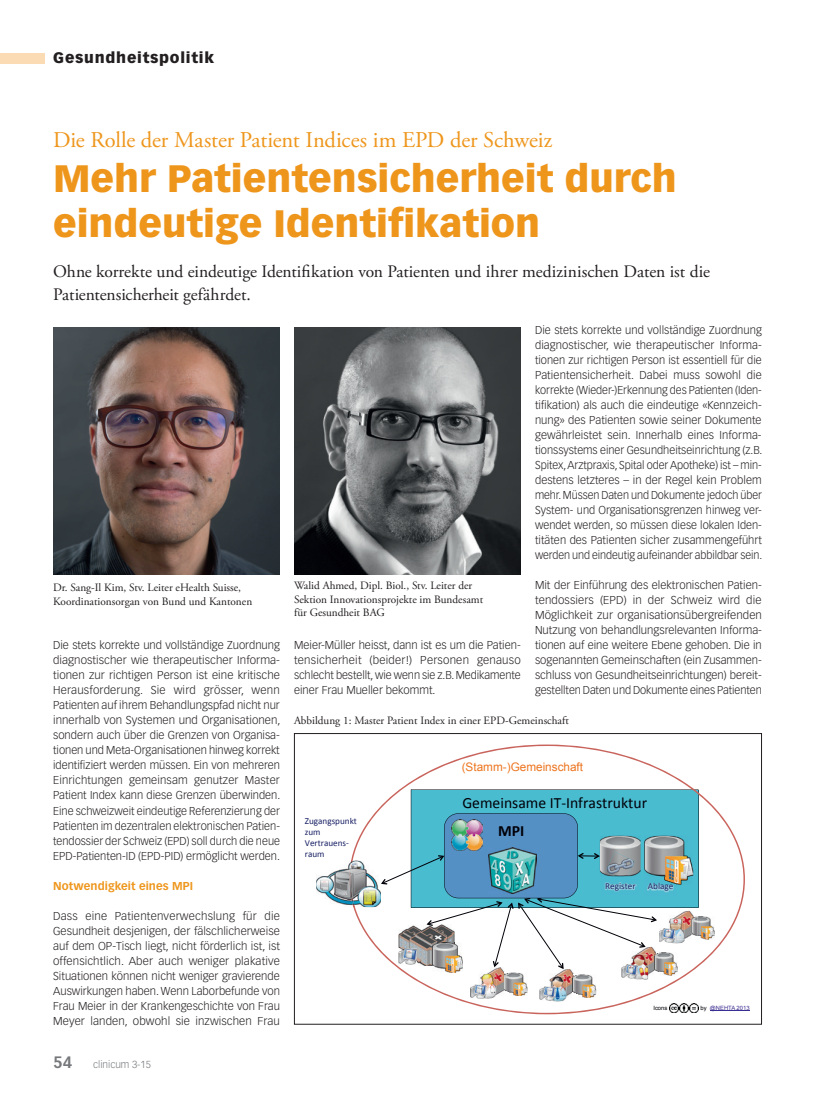
<style>
.page{position:relative;width:815px;height:1099px;background:#fff}
.page>*{position:absolute;margin:0;border:0;box-sizing:border-box;transform-origin:0 0}
.t1{font:900 37.5px/45px "Vectora LT Std";color:#ee961c}
.t2{font:22.5px "Adobe Garamond Pro";letter-spacing:-.01em;color:#ee961c}
.t3{font:17.5px/22.5px "Adobe Garamond Pro";letter-spacing:-.005em;color:#231f20}
.t4{font:15.62px "Calibri";color:#000008}
.t5{font:700 15.62px "Calibri";color:#000008}
.t6{font:900 15px "Vectora LT Std";letter-spacing:.05em;color:#231f20}
.t7{font:11.75px "Arial";color:#ed7520}
.t8{font:300 11.25px/15px "Vectora LT Std";letter-spacing:-.005em;color:#231f20;text-align:justify}
.t9{font:11.25px/13.5px "Adobe Garamond Pro";color:#231f20}
.t10{font:700 11.25px "Vectora LT Std";letter-spacing:.005em;color:#ee961c}
.t11{font:300 10px "Vectora LT Std";color:#76787b}
.t12{font:9.12px/10.9px "Calibri";color:#171f64}
.t13{font:5.88px "Arial";color:#402f92}
.t14{font:5.88px "Arial";color:#000008}
.s1{color:#000008}
.s2{font-weight:700;font-size:16.25px}
</style>
<div class="page">
<div style="left:0;top:53px;width:45px;height:10px;background:#fbdbb3"></div>
<img style="left:294px;top:328px;width:227px;height:246px">
<img style="left:53px;top:328px;width:227px;height:246px">
<svg style="left:351px;top:744px;width:394px;height:270px"></svg>
<img style="left:316px;top:860px;width:65px;height:47px">
<img style="left:349px;top:860px;width:6px;height:47px">
<img style="left:351px;top:812px;width:9px;height:18px">
<img style="left:351px;top:833px;width:1px;height:18px">
<svg style="left:316px;top:860px;width:12px;height:3px"></svg>
<svg style="left:669px;top:1003px;width:30px;height:9px"></svg>
<hr style="left:710px;top:1010px;width:39px;height:1px;background:#372f92">
<img style="left:496px;top:975px;width:8px;height:20px">
<img style="left:478px;top:975px;width:18px;height:23px">
<img style="left:480px;top:975px;width:16px;height:20px">
<img style="left:470px;top:984px;width:8px;height:14px">
<img style="left:478px;top:995px;width:8px;height:3px">
<svg style="left:476px;top:984px;width:10px;height:11px"></svg>
<img style="left:508px;top:975px;width:19px;height:20px">
<img style="left:504px;top:975px;width:4px;height:20px">
<img style="left:550px;top:975px;width:23px;height:22px">
<img style="left:549px;top:976px;width:18px;height:25px">
<img style="left:550px;top:976px;width:17px;height:21px">
<img style="left:540px;top:986px;width:16px;height:14px">
<svg style="left:546px;top:986px;width:10px;height:11px"></svg>
<img style="left:578px;top:975px;width:18px;height:22px">
<img style="left:573px;top:975px;width:5px;height:22px">
<img style="left:630px;top:975px;width:18px;height:4px">
<img style="left:622px;top:975px;width:16px;height:3px">
<img style="left:699px;top:916px;width:16px;height:23px">
<svg style="left:381px;top:789px;width:318px;height:186px"></svg>
<img style="left:452px;top:819px;width:30px;height:31px">
<img style="left:489px;top:847px;width:48px;height:46px">
<div style="left:294px;top:733px;width:468px;height:291px;border:1px solid #231f20"></div>
<h3 class="t6" style="left:53px;top:49px;width:162px">Gesundheitspolitik</h3>
<h2 class="t2" style="left:53px;top:126px;width:501px">Die Rolle der Master Patient Indices im EPD der Schweiz</h2>
<h1 class="t1" style="left:53px;top:155px;width:625px">Mehr Patientensicherheit durch eindeutige Identifikation</h1>
<h3 class="t3" style="left:53px;top:261px;width:658px">Ohne korrekte und eindeutige Identifikation von Patienten und ihrer medizinischen Daten ist die<br>Patientensicherheit gefährdet.</h3>
<p class="t8" style="left:535px;top:323px;width:229px">Die stets korrekte und vollständige Zuordnung diagnostischer, wie therapeutischer Informa&shy;tionen zur richtigen Person ist essentiell für die Patientensicherheit. Dabei muss sowohl die korrekte (Wieder-)Erkennung des Patienten (Iden&shy;tifikation) als auch die eindeutige «Kennzeich&shy;nung» des Patienten sowie seiner Dokumente gewährleistet sein. Innerhalb eines Informa&shy;tionssystems einer Gesundheitseinrichtung (z.B.<br>Spitex, Arztpraxis, Spital oder Apotheke) ist – min&shy;destens letzteres – in der Regel kein Problem mehr. Müssen Daten und Dokumente jedoch über System- und Organisationsgrenzen hinweg ver&shy;wendet werden, so müssen diese lokalen Iden&shy;titäten des Patienten sicher zusammengeführt werden und eindeutig aufeinander abbildbar sein.</p>
<p class="t8" style="left:535px;top:578px;width:228px">Mit der Einführung des elektronischen Patien&shy;tendossiers (EPD) in der Schweiz wird die Möglichkeit zur organisationsübergreifenden Nutzung von behandlungsrelevanten Informa&shy;tionen auf eine weitere Ebene gehoben. Die in sogenannten Gemeinschaften (ein Zusammen&shy;schluss von Gesundheitseinrichtungen) bereit&shy;gestellten Daten und Dokumente eines Patienten</p>
<p class="t9" style="left:294px;top:714px;width:276px">Abbildung 1: Master Patient Index in einer EPD-Gemeinschaft</p>
<p class="t9" style="left:294px;top:579px;width:191px">Walid Ahmed, Dipl. Biol., Stv. Leiter der<br>Sektion Innovationsprojekte im Bundesamt für Gesundheit BAG</p>
<p class="t9" style="left:53px;top:581px;width:201px">Dr. Sang-Il Kim, Stv. Leiter eHealth Suisse,<br>Koordinationsorgan von Bund und Kantonen</p>
<p class="t8" style="left:53px;top:638px;width:229px">Die stets korrekte und vollständige Zuordnung diagnostischer wie therapeutischer Informa&shy;tionen zur richtigen Person ist eine kritische Herausforderung. Sie wird grösser, wenn Patienten auf ihrem Behandlungspfad nicht nur innerhalb von Systemen und Organisationen, sondern auch über die Grenzen von Organisa&shy;tionen und Meta-Organisationen hinweg korrekt identifiziert werden müssen. Ein von mehreren Einrichtungen gemeinsam genutzer Master Patient Index kann diese Grenzen überwinden.<br>Eine schweizweit eindeutige Referenzierung der Patienten im dezentralen elektronischen Patien&shy;tendossier der Schweiz (EPD) soll durch die neue EPD-Patienten-ID (EPD-PID) ermöglicht werden.</p>
<p class="t10" style="left:53px;top:878px;width:141px">Notwendigkeit eines MPI</p>
<p class="t8" style="left:53px;top:908px;width:228px">Dass eine Patientenverwechslung für die Gesundheit desjenigen, der fälschlicherweise auf dem OP-Tisch liegt, nicht förderlich ist, ist offensichtlich. Aber auch weniger plakative Situationen können nicht weniger gravierende Auswirkungen haben. Wenn Laborbefunde von Frau Meier in der Krankengeschichte von Frau Meyer landen, obwohl sie inzwischen Frau</p>
<p class="t8" style="left:294px;top:638px;width:228px">Meier-Müller heisst, dann ist es um die Patien&shy;tensicherheit (beider!) Personen genauso schlecht bestellt, wie wenn sie z.B. Medikamente einer Frau Mueller bekommt.</p>
<p class="t7" style="left:462px;top:759px;width:123px">(Stamm-)Gemeinschaft</p>
<h3 class="t4" style="left:462px;top:792px;width:186px">Gemeinsame IT--‐Infrastruktur</h3>
<p class="t12" style="left:305px;top:816px;width:54px">Zugangspunkt zum<br>Vertrauens--‐ raum</p>
<h3 class="t5" style="left:498px;top:820px;width:28px">MPI</h3>
<p class="t12" style="left:605px;top:880px;width:32px">Register</p>
<p class="t12" style="left:648px;top:880px;width:27px">Ablage</p>
<p class="t14" style="left:653px;top:1004px;width:16px">Icons</p>
<p class="t13" style="left:700px;top:1004px;width:51px"><span class="s1">by</span> @NEHTA 2013</p>
<p class="t11" style="left:53px;top:1058px;width:99px"><span class="s2">54</span> clinicum 3-15</p>
</div>
